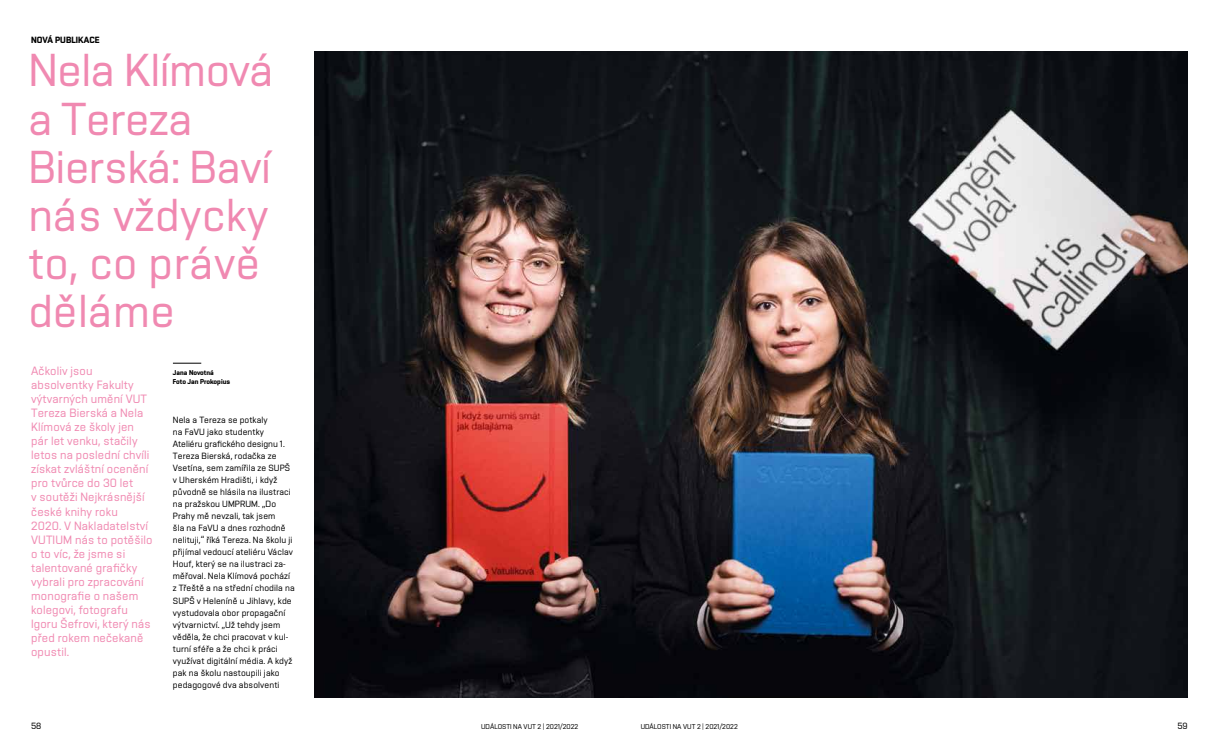
<style>
.page{position:relative;width:1219px;height:749px;background:#fff}
.page>*{position:absolute;margin:0;border:0;box-sizing:border-box;transform-origin:0 0}
.t1{font:46px/48px "Vafle Light VUT";letter-spacing:-.01em;color:#f089b1}
.t2{font:12px/14px "Vafle Light VUT";letter-spacing:.01em;color:#f089b1}
.t3{font:9px/12px "Vafle Light VUT";letter-spacing:.01em;color:#000}
.t4{font:700 9px "Vafle VUT";letter-spacing:.01em;color:#000}
.t5{font:7px "Vafle Light VUT";color:#000}
.t6{font:700 7px/9px "Vafle VUT";color:#000}
</style>
<div class="page">
<img style="left:315px;top:51px;width:873px;height:646px">
<svg style="left:173px;top:362px;width:28px;height:1px"></svg>
<p class="t4" style="left:31px;top:35px;width:70px">NOVÁ PUBLIKACE</p>
<h1 class="t1" style="left:28px;top:46px;width:247px">Nela Klímová a Tereza<br>Bierská: Baví nás vždycky to, co právě děláme</h1>
<p class="t2" style="left:31px;top:364px;width:123px">Ačkoliv jsou absolventky Fakulty výtvarných umění VUT<br>Tereza Bierská a Nela<br>Klímová ze školy jen pár let venku, stačily letos na poslední chvíli získat zvláštní ocenění pro tvůrce do 30 let<br>v soutěži Nejkrásnější české knihy roku<br>2020. V Nakladatelství<br>VUTIUM nás to potěšilo o to víc, že jsme si talentované grafičky vybrali pro zpracování monografie o našem kolegovi, fotografu<br>Igoru Šefrovi, který nás před rokem nečekaně opustil.</p>
<p class="t6" style="left:173px;top:368px;width:59px">Jana Novotná<br>Foto Jan Prokopius</p>
<p class="t3" style="left:173px;top:414px;width:123px">Nela a Tereza se potkaly<br>na FaVU jako studentky<br>Ateliéru grafického designu 1.<br>Tereza Bierská, rodačka ze<br>Vsetína, sem zamířila ze SUPŠ v Uherském Hradišti, i když původně se hlásila na ilustraci na pražskou UMPRUM. „Do<br>Prahy mě nevzali, tak jsem<br>šla na FaVU a dnes rozhodně nelituji,“ říká Tereza. Na školu ji přijímal vedoucí ateliéru Václav<br>Houf, který se na ilustraci za&shy;měřoval. Nela Klímová pochází z Třeště a na střední chodila na<br>SUPŠ v Heleníně u Jihlavy, kde vystudovala obor propagační výtvarnictví. „Už tehdy jsem věděla, že chci pracovat v kul&shy;turní sféře a že chci k práci využívat digitální média. A když pak na školu nastoupili jako pedagogové dva absolventi</p>
<p class="t3" style="left:31px;top:719px;width:12px">58</p>
<p class="t5" style="left:481px;top:722px;width:99px">UDÁLOSTI NA VUT 2 | 2021/2022</p>
<p class="t5" style="left:641px;top:722px;width:99px">UDÁLOSTI NA VUT 2 | 2021/2022</p>
<p class="t3" style="left:1177px;top:719px;width:12px">59</p>
</div>
